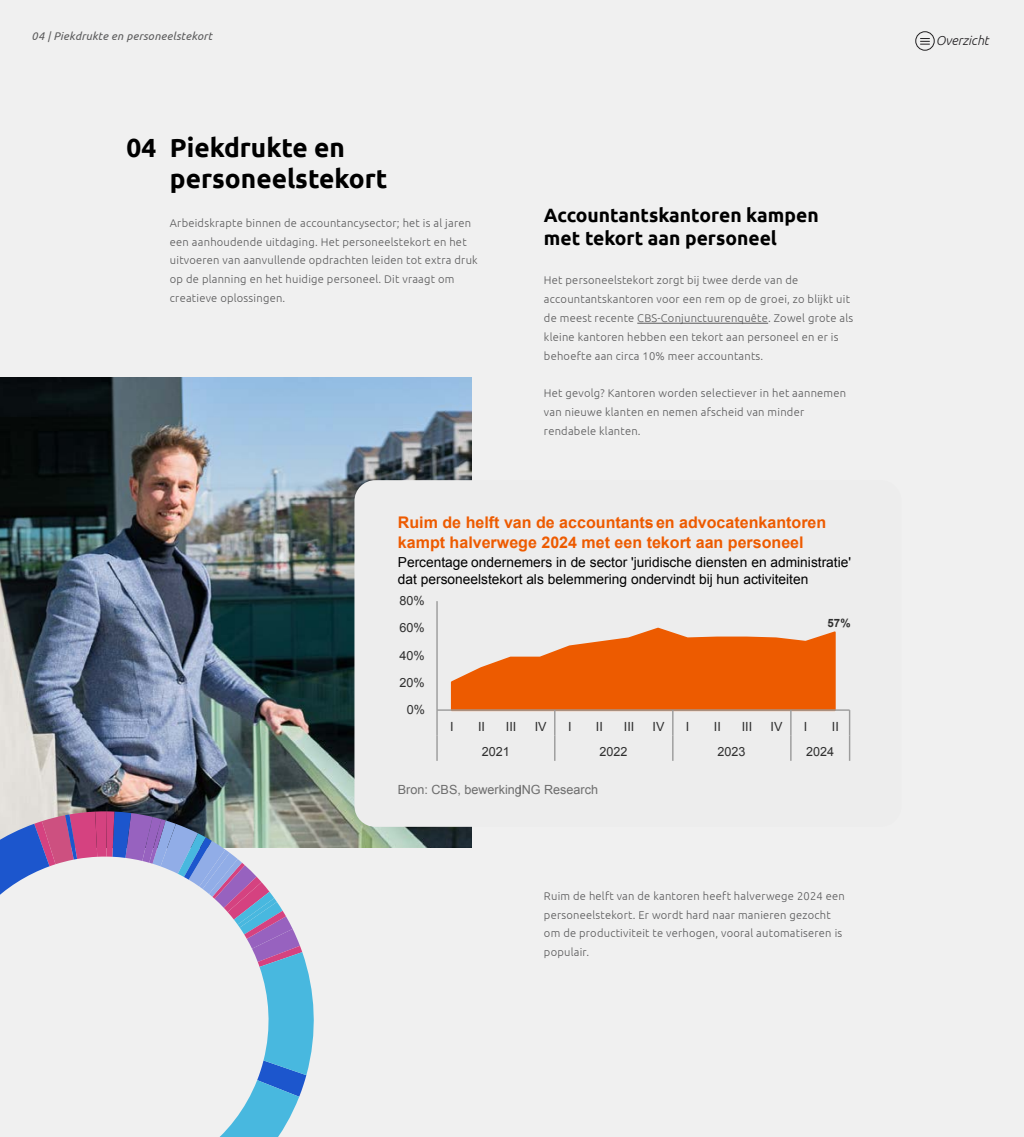
<style>
.page{position:relative;width:1024px;height:1137px;background:#fff}
.page>*{position:absolute;margin:0;border:0;box-sizing:border-box;transform-origin:0 0}
.t1{font:700 26.25px/31.5px "Ubuntu";color:#000}
.t2{font:700 19.25px/23.1px "Ubuntu";color:#000}
.t3{font:700 16.01px/20.3px "Arial";color:#ff6200}
.t4{font:13.74px/17.5px "Arial";color:#000}
.t5{font:italic 300 12.95px "Ubuntu";color:#211f21}
.t6{font:12.6px "Arial";color:#333}
.t7{font:12.6px "Arial";color:#767676}
.t8{font:700 11.46px "Arial";color:#333}
.t9{font:300 11.2px/18.8px "Ubuntu";letter-spacing:.02em;color:#5a5a5b}
.t10{font:italic 11.2px "Ubuntu";letter-spacing:.02em;color:#5a5a5b}
</style>
<div class="page">
<div style="left:0;top:0;width:1024px;height:1136px;background:#f0f0f0"></div>
<img style="left:0;top:377px;width:471px;height:469px">
<div style="left:915px;top:31px;width:19px;height:19px;border:1px solid #211f21;border-radius:50%"></div>
<svg style="left:920px;top:38px;width:10px;height:7px"></svg>
<hr style="left:637px;top:323px;width:131px;height:1px;background:#5a5a5b">
<div style="left:354px;top:480px;width:547px;height:346px;background:#ededed;border-radius:21px"></div>
<hr style="left:436px;top:601px;width:2px;height:108px;background:#a8a8a8">
<hr style="left:437px;top:709px;width:412px;height:1px;background:#a8a8a8">
<hr style="left:436px;top:709px;width:2px;height:26px;background:#a8a8a8">
<hr style="left:436px;top:735px;width:2px;height:25px;background:#a8a8a8">
<svg style="left:449px;top:627px;width:387px;height:133px"></svg>
<svg style="left:849px;top:709px;width:1px;height:51px"></svg>
<svg style="left:0;top:811px;width:314px;height:325px"></svg>
<p class="t10" style="left:31px;top:29px;width:182px">04 | Piekdrukte en personeelstekort</p>
<p class="t5" style="left:936px;top:32px;width:54px">Overzicht</p>
<h1 class="t1" style="left:127px;top:131px;width:31px">04</h1>
<h1 class="t1" style="left:170px;top:131px;width:219px">Piekdrukte en personeelstekort</h1>
<p class="t9" style="left:170px;top:213px;width:309px">Arbeidskrapte binnen de accountancysector; het is al jaren een aanhoudende uitdaging. Het personeelstekort en het uitvoeren van aanvullende opdrachten leiden tot extra druk op de planning en het huidige personeel. Dit vraagt om creatieve oplossingen.</p>
<h2 class="t2" style="left:544px;top:203px;width:276px">Accountantskantoren kampen met tekort aan personeel</h2>
<p class="t9" style="left:544px;top:270px;width:311px">Het personeelstekort zorgt bij twee derde van de accountantskantoren voor een rem op de groei, zo blijkt uit de meest recente CBS-Conjunctuurenquête. Zowel grote als kleine kantoren hebben een tekort aan personeel en er is behoefte aan circa 10% meer accountants.</p>
<p class="t9" style="left:544px;top:383px;width:304px">Het gevolg? Kantoren worden selectiever in het aannemen van nieuwe klanten en nemen afscheid van minder rendabele klanten.</p>
<h3 class="t3" style="left:398px;top:512px;width:430px">Ruim de helft van de accountants- en advocatenkantoren kampt halverwege 2024 met een tekort aan personeel</h3>
<p class="t4" style="left:398px;top:553px;width:455px">Percentage ondernemers in de sector 'juridische diensten en administratie' dat personeelstekort als belemmering ondervindt bij hun activiteiten</p>
<p class="t6" style="left:400px;top:592px;width:27px">80%</p>
<p class="t6" style="left:400px;top:619px;width:27px">60%</p>
<p class="t6" style="left:400px;top:646px;width:27px">40%</p>
<p class="t6" style="left:400px;top:673px;width:27px">20%</p>
<p class="t6" style="left:407px;top:701px;width:20px">0%</p>
<p class="t8" style="left:827px;top:615px;width:24px">57%</p>
<p class="t6" style="left:450px;top:718px;width:5px">I</p>
<p class="t6" style="left:478px;top:718px;width:9px">II</p>
<p class="t6" style="left:506px;top:718px;width:12px">III</p>
<p class="t6" style="left:535px;top:718px;width:13px">IV</p>
<p class="t6" style="left:568px;top:718px;width:5px">I</p>
<p class="t6" style="left:596px;top:718px;width:9px">II</p>
<p class="t6" style="left:624px;top:718px;width:12px">III</p>
<p class="t6" style="left:652px;top:718px;width:13px">IV</p>
<p class="t6" style="left:686px;top:718px;width:5px">I</p>
<p class="t6" style="left:714px;top:718px;width:9px">II</p>
<p class="t6" style="left:742px;top:718px;width:12px">III</p>
<p class="t6" style="left:770px;top:718px;width:13px">IV</p>
<p class="t6" style="left:804px;top:718px;width:5px">I</p>
<p class="t6" style="left:832px;top:718px;width:9px">II</p>
<p class="t6" style="left:482px;top:743px;width:30px">2021</p>
<p class="t6" style="left:599px;top:743px;width:30px">2022</p>
<p class="t6" style="left:717px;top:743px;width:30px">2023</p>
<p class="t6" style="left:806px;top:743px;width:30px">2024</p>
<p class="t7" style="left:398px;top:781px;width:202px">Bron: CBS, bewerkingING Research</p>
<p class="t9" style="left:544px;top:885px;width:302px">Ruim de helft van de kantoren heeft halverwege 2024 een personeelstekort. Er wordt hard naar manieren gezocht om de productiviteit te verhogen, vooral automatiseren is populair.</p>
</div>
